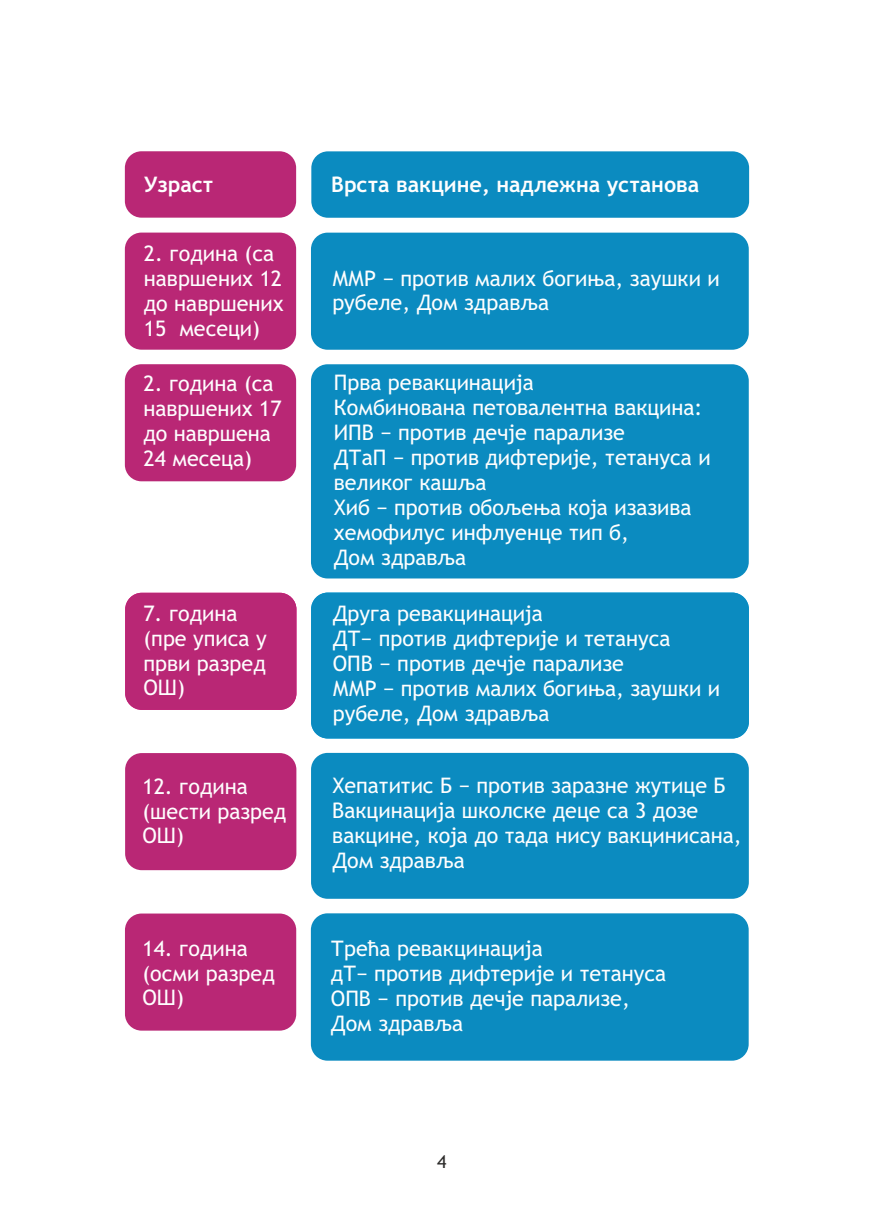
<style>
.page{position:relative;width:874px;height:1225px;background:#fff}
.page>*{position:absolute;margin:0;border:0;box-sizing:border-box;transform-origin:0 0}
.t1{font:21.4px/25px "Trebuchet MS";color:#fefefe}
.t2{font:700 21.4px "Trebuchet MS";color:#fefefe}
.t3{font:18px "Trebuchet MS";color:#2b2a29}
</style>
<div class="page">
<div style="left:125px;top:151px;width:171px;height:67px;background:#b92775;border-radius:17px"></div>
<div style="left:311px;top:151px;width:437px;height:67px;background:#0b8bc0;border-radius:17px"></div>
<div style="left:125px;top:233px;width:171px;height:117px;background:#b92775;border-radius:17px"></div>
<div style="left:311px;top:233px;width:437px;height:117px;background:#0b8bc0;border-radius:17px"></div>
<div style="left:125px;top:364px;width:171px;height:117px;background:#b92775;border-radius:17px"></div>
<div style="left:311px;top:364px;width:437px;height:214px;background:#0b8bc0;border-radius:17px"></div>
<div style="left:125px;top:593px;width:171px;height:117px;background:#b92775;border-radius:17px"></div>
<div style="left:311px;top:592px;width:437px;height:146px;background:#0b8bc0;border-radius:17px"></div>
<div style="left:125px;top:753px;width:171px;height:117px;background:#b92775;border-radius:17px"></div>
<div style="left:311px;top:753px;width:437px;height:145px;background:#0b8bc0;border-radius:17px"></div>
<div style="left:125px;top:913px;width:171px;height:117px;background:#b92775;border-radius:17px"></div>
<div style="left:311px;top:913px;width:437px;height:147px;background:#0b8bc0;border-radius:17px"></div>
<p class="t2" style="left:144px;top:176px;width:71px">Узраст</p>
<p class="t2" style="left:331px;top:176px;width:369px">Врста вакцине, надлежна установа</p>
<p class="t1" style="left:144px;top:243px;width:141px">2. година (са навршених 12 до навршених<br>15 месеци)</p>
<p class="t1" style="left:332px;top:267px;width:389px">ММР − против малих богиња, заушки и рубеле, Дом здравља</p>
<p class="t1" style="left:143px;top:373px;width:140px">2. година (са навршених 17 до навршена<br>24 месеца)</p>
<p class="t1" style="left:333px;top:372px;width:378px">Прва ревакцинација<br>Комбинована петовалентна вакцина:<br>ИПВ − против дечје парализе<br>ДТаП − против дифтерије, тетануса и великог кашља<br>Хиб − против обољења која изазива хемофилус инфлуенце тип б,<br>Дом здравља</p>
<p class="t1" style="left:143px;top:602px;width:125px">7. година (пре уписа у први разред<br>ОШ)</p>
<p class="t1" style="left:332px;top:603px;width:389px">Друга ревакцинација<br>ДТ− против дифтерије и тетануса<br>ОПВ − против дечје парализе<br>ММР − против малих богиња, заушки и рубеле, Дом здравља</p>
<p class="t1" style="left:142px;top:775px;width:145px">12. година (шести разред<br>ОШ)</p>
<p class="t1" style="left:332px;top:775px;width:411px">Хепатитис Б − против заразне жутице Б<br>Вакцинација школске деце са 3 дозе вакцине, која до тада нису вакцинисана,<br>Дом здравља</p>
<p class="t1" style="left:142px;top:937px;width:134px">14. година (осми разред<br>ОШ)</p>
<p class="t1" style="left:331px;top:937px;width:337px">Трећа ревакцинација<br>дТ− против дифтерије и тетануса<br>ОПВ − против дечје парализе,<br>Дом здравља</p>
<p class="t3" style="left:437px;top:1155px;width:11px">4</p>
</div>
